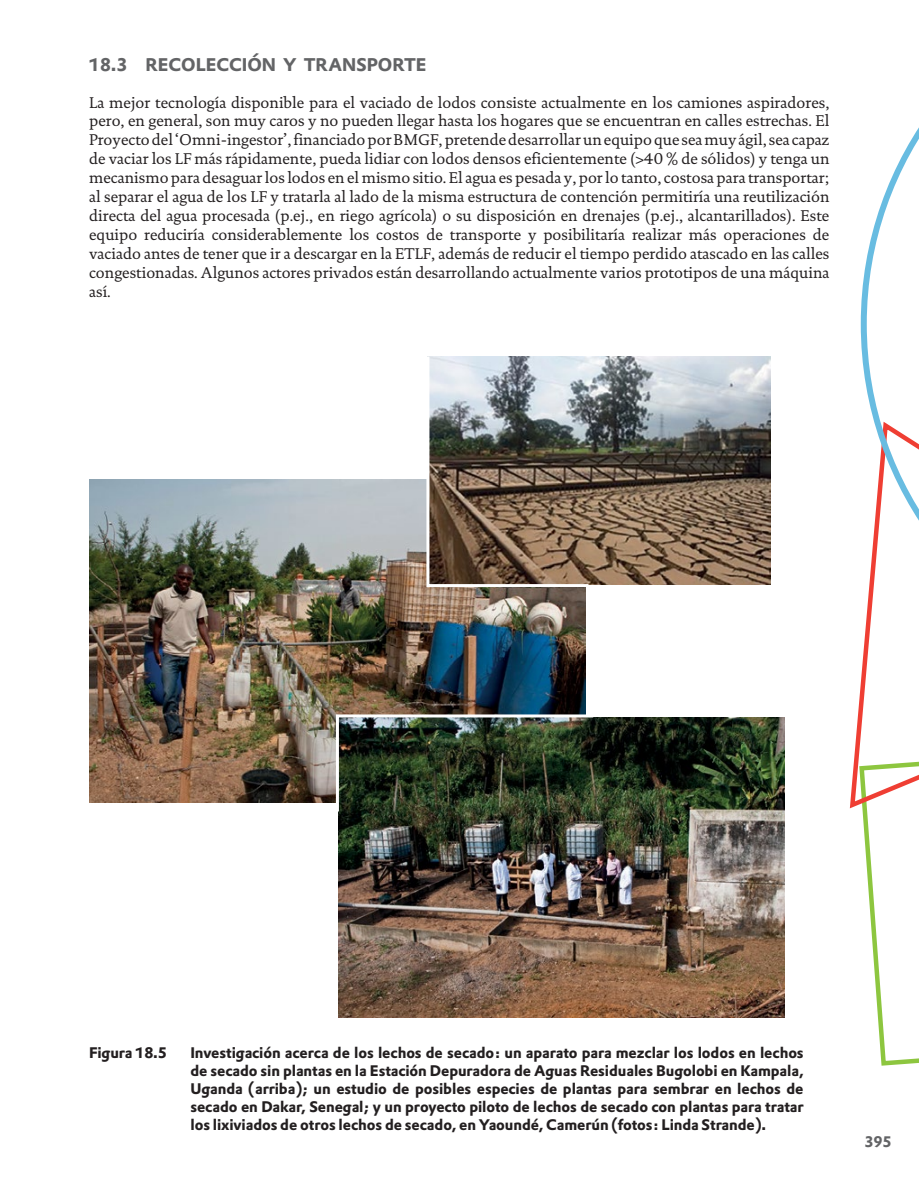
<style>
.page{position:relative;width:919px;height:1191px;background:#fff}
.page>*{position:absolute;margin:0;border:0;box-sizing:border-box;transform-origin:0 0}
.t1{font:18px "DTL Prokyon T Bold";color:#636466}
.t2{font:15.75px/18.9px "DTL Documenta T";color:#231f20;text-align:justify}
.t3{font:15px/18px "DTL Prokyon T Bold";letter-spacing:-.01em;color:#231f20;text-align:justify}
.t4{font:15px "DTL Prokyon T Bold";color:#636466}
</style>
<div class="page">
<svg style="left:849px;top:129px;width:69px;height:937px"></svg>
<img style="left:89px;top:480px;width:496px;height:322px">
<img style="left:591px;top:356px;width:179px;height:228px">
<img style="left:338px;top:717px;width:446px;height:300px">
<img style="left:425px;top:356px;width:166px;height:232px">
<img style="left:334px;top:713px;width:262px;height:101px">
<p class="t1" style="left:89px;top:52px;width:339px">18.3 RECOLECCIÓN Y TRANSPORTE</p>
<p class="t2" style="left:89px;top:93px;width:741px">La mejor tecnología disponible para el vaciado de lodos consiste actualmente en los camiones aspiradores, pero, en general, son muy caros y no pueden llegar hasta los hogares que se encuentran en calles estrechas. El Proyecto del ‘Omni-ingestor’, financiado por BMGF, pretende desarrollar un equipo que sea muy ágil, sea capaz de vaciar los LF más rápidamente, pueda lidiar con lodos densos eficientemente (&gt;40 % de sólidos) y tenga un mecanismo para desaguar los lodos en el mismo sitio. El agua es pesada y, por lo tanto, costosa para transportar; al separar el agua de los LF y tratarla al lado de la misma estructura de contención permitiría una reutilización directa del agua procesada (p.ej., en riego agrícola) o su disposición en drenajes (p.ej., alcantarillados). Este equipo reduciría considerablemente los costos de transporte y posibilitaría realizar más operaciones de vaciado antes de tener que ir a descargar en la ETLF, además de reducir el tiempo perdido atascado en las calles congestionadas. Algunos actores privados están desarrollando actualmente varios prototipos de una máquina así.</p>
<p class="t3" style="left:89px;top:1043px;width:79px">Figura 18.5</p>
<p class="t3" style="left:190px;top:1043px;width:614px">Investigación acerca de los lechos de secado: un aparato para mezclar los lodos en lechos de secado sin plantas en la Estación Depuradora de Aguas Residuales Bugolobi en Kampala, Uganda (arriba); un estudio de posibles especies de plantas para sembrar en lechos de secado en Dakar, Senegal; y un proyecto piloto de lechos de secado con plantas para tratar los lixiviados de otros lechos de secado, en Yaoundé, Camerún (fotos: Linda Strande).</p>
<p class="t4" style="left:864px;top:1131px;width:28px">395</p>
</div>
